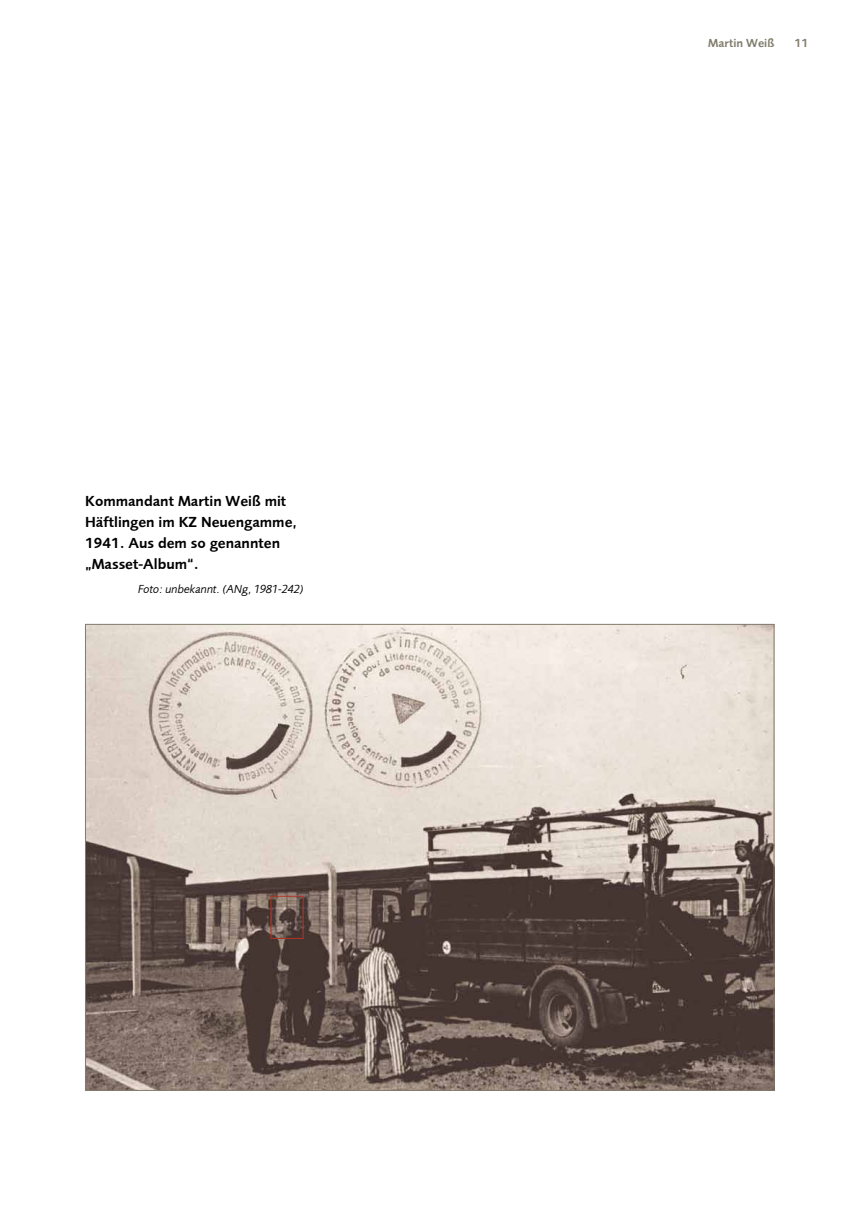
<style>
.page{position:relative;width:851px;height:1212px;background:#fff}
.page>*{position:absolute;margin:0;border:0;box-sizing:border-box;transform-origin:0 0}
.t1{font:15px/21px "Foundry Sans Demi";color:#000}
.t2{font:italic 12px "Foundry Sans";color:#000}
.t3{font:12px "Foundry Sans Demi";color:#827c6c}
</style>
<div class="page">
<img style="left:87px;top:626px;width:685px;height:463px">
<div style="left:270px;top:896px;width:33px;height:43px;border:1px solid #b23227"></div>
<p class="t1" style="left:85px;top:490px;width:213px">Kommandant Martin Weiß mit<br>Häftlingen im KZ Neuengamme,<br>1941. Aus dem so genannten „Masset-Album“.</p>
<p class="t2" style="left:138px;top:582px;width:167px">Foto: unbekannt. (ANg, 1981-242)</p>
<p class="t3" style="left:708px;top:36px;width:68px">Martin Weiß</p>
<p class="t3" style="left:794px;top:36px;width:15px">11</p>
</div>
